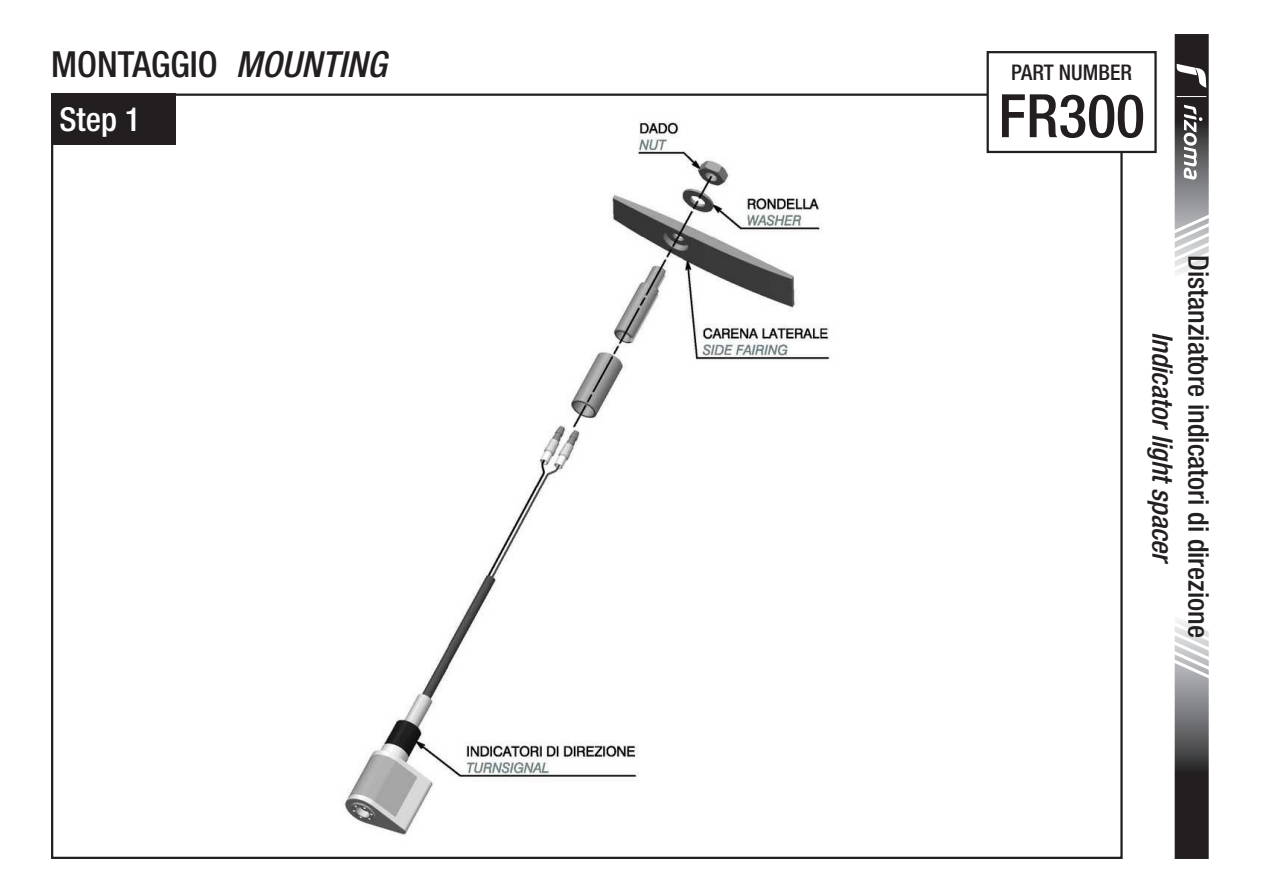
<style>
.page{position:relative;width:1263px;height:893px;background:#fff}
.page>*{position:absolute;margin:0;border:0;box-sizing:border-box;transform-origin:0 0}
.Codice_Prodotto{font:500 condensed 60px "Helvetica Neue LT Std";color:#231f20}
.Titolo_Montaggio{font:500 condensed 36px "Helvetica Neue LT Std";color:#231f20}
.Testo_Progr_Montaggi{font:500 condensed 33px "Helvetica Neue LT Std";color:#fff}
.Titolo_Laterale_Mult{font:500 condensed 28.2px/36px "Helvetica Neue LT Std";color:#231f20;text-align:center}
.t1{font:500 condensed 21.6px "Helvetica Neue LT Std";color:#231f20}
.s1{font-style:italic}
</style>
<div class="page">
<img style="left:344px;top:121px;width:486px;height:715px">
<div style="left:51px;top:94px;width:124px;height:51px;background:#231f20"></div>
<svg style="left:1174px;top:620px;width:35px;height:239px;background:#706f70"></svg>
<svg style="left:1174px;top:34px;width:35px;height:240px"></svg>
<div style="left:986px;top:51px;width:171px;height:102px;border:2px solid #231f20"></div>
<p class="Titolo_Montaggio" style="left:51px;top:42px;width:337px">MONTAGGIO <span class="s1">MOUNTING</span></p>
<p class="Testo_Progr_Montaggi" style="left:60px;top:99px;width:83px">Step 1</p>
<p class="t1" style="left:1011px;top:59px;width:122px">PART NUMBER</p>
<p class="Codice_Prodotto" style="left:998px;top:80px;width:148px">FR300</p>
<p class="Titolo_Laterale_Mult" style="left:1217px;top:255px;width:384px;rotate:90deg">Distanziatore indicatori di direzione<br><span class="s1">Indicator light spacer</span></p>
</div>
